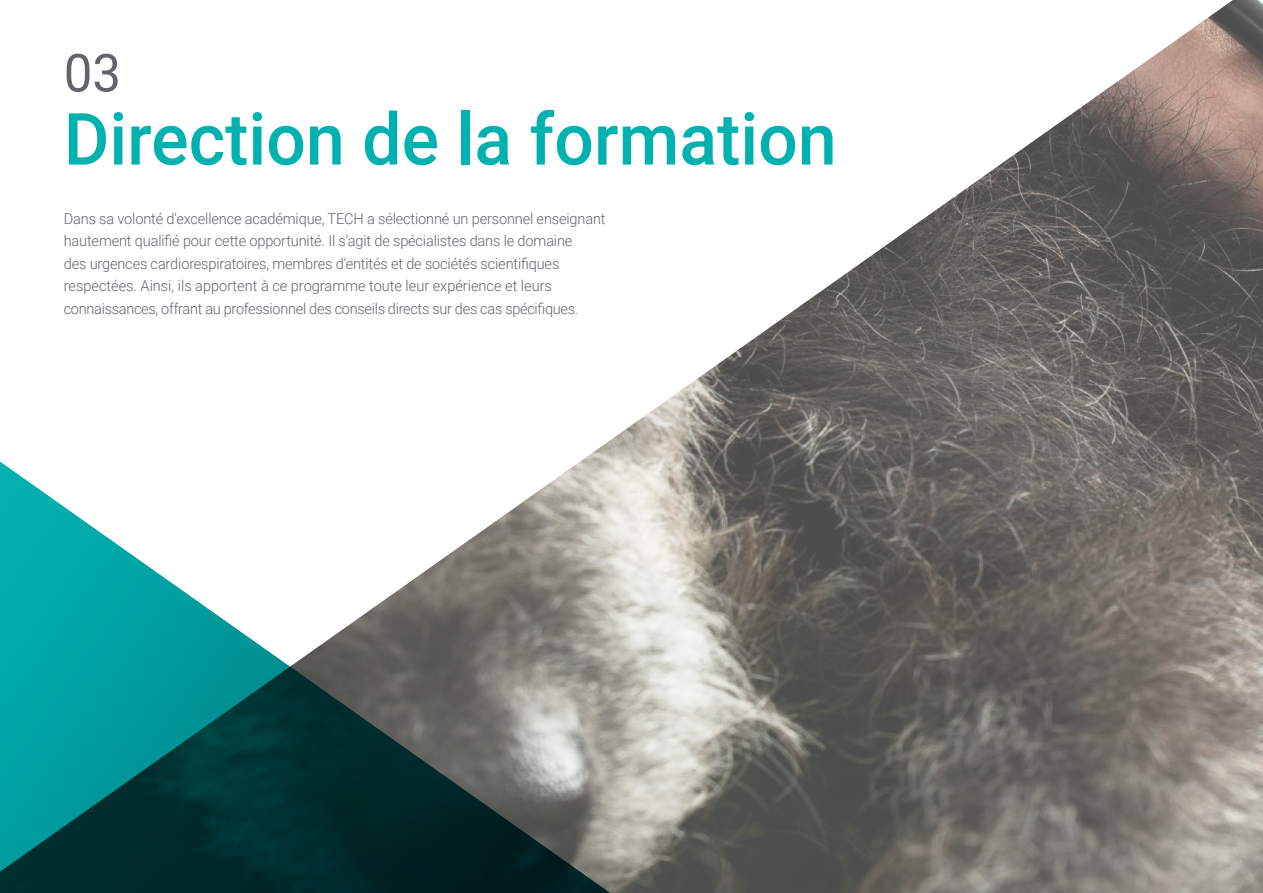
<style>
.page{position:relative;width:1263px;height:893px;background:#fff}
.page>*{position:absolute;margin:0;border:0;box-sizing:border-box;transform-origin:0 0}
.t1{font:500 72px "Roboto";color:#00b2af}
.t2{font:52.5px "Roboto";color:#61646a}
.t3{font:300 15px/22.5px "Roboto";letter-spacing:-.01em;color:#61646a}
</style>
<div class="page">
<img style="left:602px;top:0;width:661px;height:893px">
<svg style="left:0;top:446px;width:640px;height:447px"></svg>
<h2 class="t2" style="left:64px;top:36px;width:59px">03</h2>
<h1 class="t1" style="left:64px;top:89px;width:774px">Direction de la formation</h1>
<p class="t3" style="left:64px;top:207px;width:543px">Dans sa volonté d'excellence académique, TECH a sélectionné un personnel enseignant hautement qualifié pour cette opportunité. Il s'agit de spécialistes dans le domaine<br>des urgences cardiorespiratoires, membres d'entités et de sociétés scientifiques respectées. Ainsi, ils apportent à ce programme toute leur expérience et leurs connaissances, offrant au professionnel des conseils directs sur des cas spécifiques.</p>
</div>
